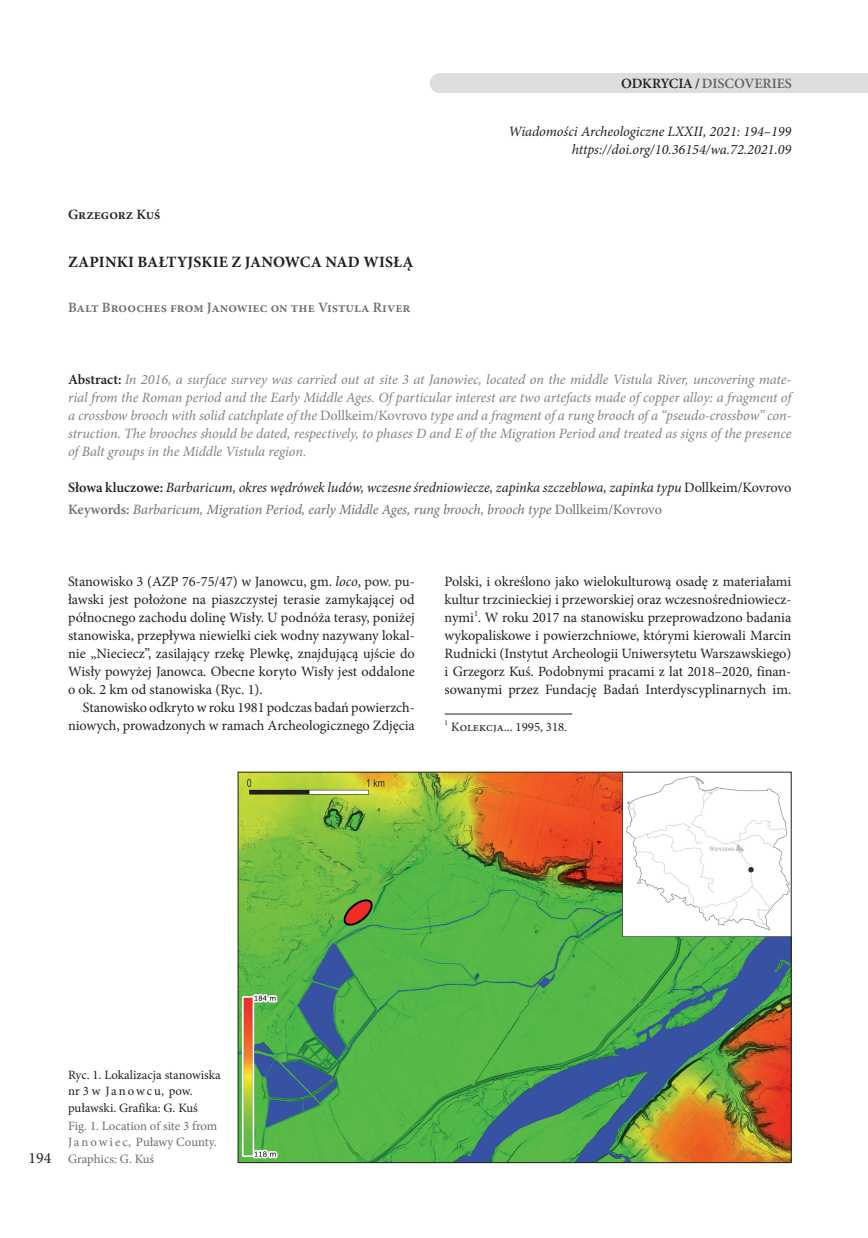
<style>
.page{position:relative;width:868px;height:1238px;background:#fff}
.page>*{position:absolute;margin:0;border:0;box-sizing:border-box;transform-origin:0 0}
.t1{font:700 15.75px "Minion Pro";letter-spacing:.01em;color:#231f20}
.t2{font:15.75px "Minion Pro";color:#231f20}
.t3{font:14.25px/18px "Minion Pro";letter-spacing:-.005em;color:#231f20;text-align:justify}
.t4{font:italic 14.25px/18px "Minion Pro";letter-spacing:-.01em;color:#808285;text-align:justify}
.t5{font:italic 14.25px/18px "Minion Pro";letter-spacing:-.005em;color:#231f20;text-align:right}
.t6{font:600 14.25px "Minion Pro";color:#6c6d70}
.t7{font:600 14.25px "Minion Pro";letter-spacing:-.01em;color:#636366}
.t8{font:600 14.25px "Minion Pro";color:#231f20}
.t9{font:12.75px/16.5px "Minion Pro";color:#231f20}
.t10{font:12.75px/16.5px "Minion Pro";color:#6c6d70;text-align:justify}
.s1{color:#231f20}
.s2{font-weight:600;font-style:normal;color:#231f20}
.s3{font-style:normal}
.s4{font-weight:600;font-style:normal}
.s5{font-weight:600;font-style:normal;color:#6c6d70}
.s6{color:#6c6d70}
.s7{font-style:normal;color:#6c6d70}
.s8{font-style:italic}
</style>
<div class="page">
<div style="left:438px;top:74px;width:429px;height:19px;background:#dcdddf"></div>
<div style="left:429px;top:74px;width:20px;height:19px;background:#dcdddf;border-radius:50%"></div>
<hr style="left:444px;top:713px;width:128px;height:1px;background:#231f20">
<img style="left:240px;top:774px;width:549px;height:386px">
<p class="t8" style="left:68px;top:204px;width:94px">Grzegorz Kuś</p>
<p class="t1" style="left:68px;top:250px;width:347px">ZAPINKI BAŁTYJSKIE Z JANOWCA NAD WISŁĄ</p>
<p class="t6" style="left:68px;top:297px;width:344px">Balt Brooches from Janowiec on the Vistula River</p>
<p class="t7" style="left:621px;top:74px;width:172px"><span class="s1">ODKRYCIA /</span> DISCOVERIES</p>
<p class="t5" style="left:508px;top:123px;width:284px">Wiadomości Archeologiczne LXXII, 2021: 194–199 https://doi.org/10.36154/wa.72.2021.09</p>
<p class="t4" style="left:68px;top:370px;width:724px"><span class="s2">Abstract:</span> In 2016, a surface survey was carried out at site 3 at Janowiec, located on the middle Vistula River, uncovering mate&shy;rial from the Roman period and the Early Middle Ages. Of particular interest are two artefacts made of copper alloy: a fragment of a crossbow brooch with solid catchplate of the <span class="s3">Dollkeim/Kovrovo</span> type and a fragment of a rung brooch of a “pseudo-crossbow” con&shy;struction. The brooches should be dated, respectively, to phases D and E of the Migration Period and treated as signs of the presence of Balt groups in the Middle Vistula region.</p>
<p class="t5" style="left:68px;top:476px;width:724px;line-height:22.5px;text-align:left"><span class="s4">Słowa kluczowe:</span> Barbaricum, okres wędrówek ludów, wczesne średniowiecze, zapinka szczeblowa, zapinka typu <span class="s3">Dollkeim/Kovrovo<br></span><span class="s5">Keywords:</span> <span class="s6">Barbaricum, Migration Period, early Middle Ages, rung brooch, brooch type</span> <span class="s7">Dollkeim/Kovrovo</span></p>
<p class="t3" style="left:68px;top:572px;width:348px">Stanowisko 3 (AZP 76-75/47) w Janowcu, gm. <span class="s8">loco</span>, pow. pu&shy;ławski jest położone na piaszczystej terasie zamykającej od północnego zachodu dolinę Wisły. U podnóża terasy, poniżej stanowiska, przepływa niewielki ciek wodny nazywany lokal&shy;nie „Nieciecz”, zasilający rzekę Plewkę, znajdującą ujście do Wisły powyżej Janowca. Obecne koryto Wisły jest oddalone o ok. 2 km od stanowiska (Ryc. 1).</p>
<p class="t3" style="left:68px;top:698px;width:348px;text-align:right">Stanowisko odkryto w roku 1981 podczas badań powierzch&shy;niowych, prowadzonych w ramach Archeologicznego Zdjęcia</p>
<p class="t3" style="left:444px;top:572px;width:348px">Polski, i określono jako wielokulturową osadę z materiałami kultur trzcinieckiej i przeworskiej oraz wczesnośredniowiecz&shy;nymi<sup>1</sup>. W roku 2017 na stanowisku przeprowadzono badania wykopaliskowe i powierzchniowe, którymi kierowali Marcin Rudnicki (Instytut Archeologii Uniwersytetu Warszawskiego) i Grzegorz Kuś. Podobnymi pracami z lat 2018–2020, finan&shy;sowanymi przez Fundację Badań Interdyscyplinarnych im.</p>
<p class="t9" style="left:444px;top:718px;width:124px"><sup>1</sup> Kolekcja... 1995, 318.</p>
<p class="t2" style="left:29px;top:1147px;width:24px">194</p>
<p class="t9" style="left:68px;top:1066px;width:154px">Ryc. 1. Lokalizacja stanowiska nr 3 w Janowcu, pow. puławski. Grafika: G. Kuś</p>
<p class="t10" style="left:68px;top:1117px;width:151px">Fig. 1. Location of site 3 from J a n o w i e c, Puławy County.<br>Graphics: G. Kuś</p>
</div>
